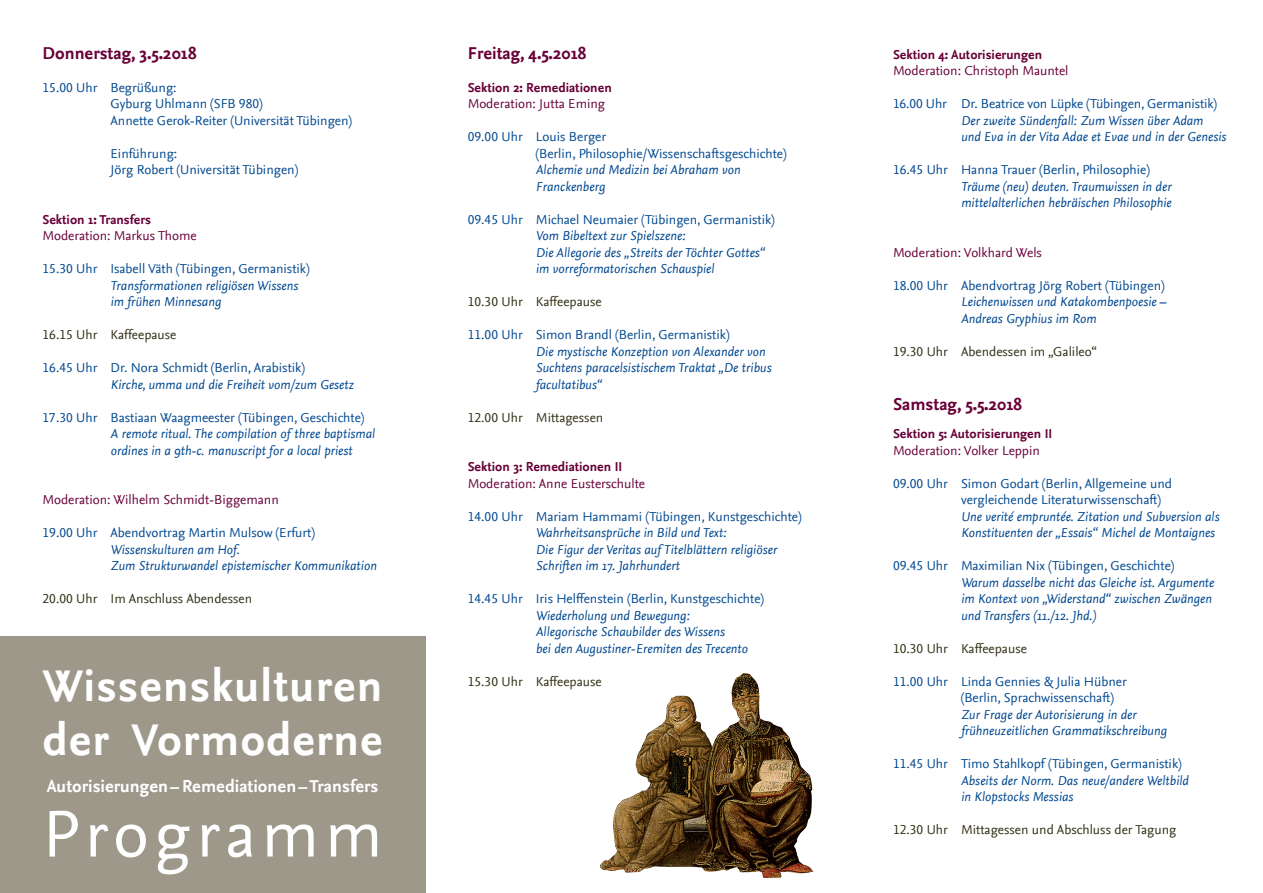
<style>
.page{position:relative;width:1263px;height:893px;background:#fff}
.page>*{position:absolute;margin:0;border:0;box-sizing:border-box;transform-origin:0 0}
.t1{font:69px "Nexus Sans";letter-spacing:.075em;color:#fff}
.t2{font:700 46.5px/54px "Nexus Sans";letter-spacing:.025em;color:#fff}
.t3{font:700 18px "Nexus Sans";color:#680038}
.t4{font:700 18px "Nexus Sans";color:#fff}
.t5{font:italic 13.5px/16.5px "Nexus Sans";color:#014890}
.t6{font:13.5px/16.5px "Nexus Sans TF";color:#014890}
.t7{font:13.5px "Nexus Sans TF";color:#302e13}
.t8{font:13.5px "Nexus Sans TF";color:#680038}
.t9{font:700 13.5px "Nexus Sans";color:#680038}
</style>
<div class="page">
<img style="left:599px;top:673px;width:215px;height:205px">
<div style="left:0;top:636px;width:425px;height:257px;background:#9d988a"></div>
<h3 class="t3" style="left:43px;top:43px;width:156px">Donnerstag, 3.5.2018</h3>
<p class="t6" style="left:111px;top:79px;width:243px;text-indent:-68px">15.00 Uhr Begrüßung:<br>Gyburg Uhlmann (SFB 980)<br>Annette Gerok-Reiter (Universität Tübingen)</p>
<p class="t6" style="left:111px;top:145px;width:189px">Einführung:<br>Jörg Robert (Universität Tübingen)</p>
<p class="t9" style="left:43px;top:211px;width:110px">Sektion 1: Transfers</p>
<p class="t8" style="left:43px;top:228px;width:156px">Moderation: Markus Thome</p>
<p class="t6" style="left:43px;top:261px;width:268px">15.30 Uhr Isabell Väth (Tübingen, Germanistik)</p>
<p class="t5" style="left:111px;top:277px;width:189px">Transformationen religiösen Wissens im frühen Minnesang</p>
<p class="t7" style="left:43px;top:327px;width:135px">16.15 Uhr Kaffeepause</p>
<p class="t6" style="left:43px;top:360px;width:264px">16.45 Uhr Dr. Nora Schmidt (Berlin, Arabistik)</p>
<p class="t5" style="left:111px;top:376px;width:245px">Kirche, umma und die Freiheit vom/zum Gesetz</p>
<p class="t6" style="left:43px;top:409px;width:323px">17.30 Uhr Bastiaan Waagmeester (Tübingen, Geschichte)</p>
<p class="t5" style="left:111px;top:426px;width:266px">A remote ritual. The compilation of three baptismal ordines in a 9th-c. manuscript for a local priest</p>
<p class="t8" style="left:43px;top:492px;width:238px">Moderation: Wilhelm Schmidt-Biggemann</p>
<p class="t6" style="left:43px;top:525px;width:274px">19.00 Uhr Abendvortrag Martin Mulsow (Erfurt)</p>
<p class="t5" style="left:111px;top:541px;width:268px">Wissenskulturen am Hof.<br>Zum Strukturwandel epistemischer Kommunikation</p>
<p class="t7" style="left:43px;top:591px;width:211px">20.00 Uhr Im Anschluss Abendessen</p>
<h2 class="t2" style="left:43px;top:660px;width:342px">Wissenskulturen der Vormoderne</h2>
<h3 class="t4" style="left:47px;top:776px;width:333px">Autorisierungen – Remediationen – Transfers</h3>
<h1 class="t1" style="left:43px;top:795px;width:342px">Programm</h1>
<h3 class="t3" style="left:468px;top:43px;width:120px">Freitag, 4.5.2018</h3>
<p class="t9" style="left:468px;top:79px;width:146px">Sektion 2: Remediationen</p>
<p class="t8" style="left:468px;top:96px;width:139px">Moderation: Jutta Eming</p>
<p class="t6" style="left:536px;top:129px;width:252px;text-indent:-68px">09.00 Uhr Louis Berger<br>(Berlin, Philosophie/Wissenschaftsgeschichte)</p>
<p class="t5" style="left:536px;top:162px;width:206px">Alchemie und Medizin bei Abraham von<br>Franckenberg</p>
<p class="t6" style="left:468px;top:211px;width:308px">09.45 Uhr Michael Neumaier (Tübingen, Germanistik)</p>
<p class="t5" style="left:536px;top:228px;width:231px">Vom Bibeltext zur Spielszene:<br>Die Allegorie des „Streits der Töchter Gottes“ im vorreformatorischen Schauspiel</p>
<p class="t7" style="left:468px;top:294px;width:135px">10.30 Uhr Kaffeepause</p>
<p class="t6" style="left:468px;top:327px;width:263px">11.00 Uhr Simon Brandl (Berlin, Germanistik)</p>
<p class="t5" style="left:536px;top:343px;width:237px">Die mystische Konzeption von Alexander von<br>Suchtens paracelsistischem Traktat „De tribus facultatibus“</p>
<p class="t7" style="left:468px;top:410px;width:137px">12.00 Uhr Mittagessen</p>
<p class="t9" style="left:468px;top:459px;width:156px">Sektion 3: Remediationen II</p>
<p class="t8" style="left:468px;top:476px;width:179px">Moderation: Anne Eusterschulte</p>
<p class="t6" style="left:468px;top:508px;width:335px">14.00 Uhr Mariam Hammami (Tübingen, Kunstgeschichte)</p>
<p class="t5" style="left:536px;top:525px;width:243px">Wahrheitsansprüche in Bild und Text:<br>Die Figur der Veritas auf Titelblättern religiöser<br>Schriften im 17. Jahrhundert</p>
<p class="t6" style="left:468px;top:591px;width:298px">14.45 Uhr Iris Helffenstein (Berlin, Kunstgeschichte)</p>
<p class="t5" style="left:536px;top:607px;width:214px">Wiederholung und Bewegung:<br>Allegorische Schaubilder des Wissens<br>bei den Augustiner-Eremiten des Trecento</p>
<p class="t7" style="left:468px;top:674px;width:135px">15.30 Uhr Kaffeepause</p>
<p class="t9" style="left:893px;top:47px;width:151px">Sektion 4: Autorisierungen</p>
<p class="t8" style="left:893px;top:63px;width:177px">Moderation: Christoph Mauntel</p>
<p class="t6" style="left:893px;top:96px;width:325px">16.00 Uhr Dr. Beatrice von Lüpke (Tübingen, Germanistik)</p>
<p class="t5" style="left:961px;top:112px;width:267px">Der zweite Sündenfall: Zum Wissen über Adam<br>und Eva in der Vita Adae et Evae und in der Genesis</p>
<p class="t6" style="left:893px;top:162px;width:258px">16.45 Uhr Hanna Trauer (Berlin, Philosophie)</p>
<p class="t5" style="left:961px;top:178px;width:212px">Träume (neu) deuten. Traumwissen in der mittelalterlichen hebräischen Philosophie</p>
<p class="t8" style="left:893px;top:245px;width:151px">Moderation: Volkhard Wels</p>
<p class="t6" style="left:893px;top:277px;width:273px">18.00 Uhr Abendvortrag Jörg Robert (Tübingen)</p>
<p class="t5" style="left:961px;top:294px;width:206px">Leichenwissen und Katakombenpoesie –<br>Andreas Gryphius im Rom</p>
<p class="t7" style="left:893px;top:344px;width:205px">19.30 Uhr Abendessen im „Galileo“</p>
<h3 class="t3" style="left:893px;top:394px;width:131px">Samstag, 5.5.2018</h3>
<p class="t9" style="left:893px;top:426px;width:161px">Sektion 5: Autorisierungen II</p>
<p class="t8" style="left:893px;top:443px;width:148px">Moderation: Volker Leppin</p>
<p class="t6" style="left:961px;top:475px;width:213px;text-indent:-68px">09.00 Uhr Simon Godart (Berlin, Allgemeine und vergleichende Literaturwissenschaft)</p>
<p class="t5" style="left:961px;top:508px;width:260px">Une verité empruntée. Zitation und Subversion als<br>Konstituenten der „Essais“ Michel de Montaignes</p>
<p class="t6" style="left:893px;top:558px;width:283px">09.45 Uhr Maximilian Nix (Tübingen, Geschichte)</p>
<p class="t5" style="left:961px;top:574px;width:255px">Warum dasselbe nicht das Gleiche ist. Argumente im Kontext von „Widerstand“ zwischen Zwängen und Transfers (11./12. Jhd.)</p>
<p class="t7" style="left:893px;top:641px;width:135px">10.30 Uhr Kaffeepause</p>
<p class="t6" style="left:961px;top:673px;width:167px;text-indent:-68px">11.00 Uhr Linda Gennies &amp; Julia Hübner (Berlin, Sprachwissenschaft)</p>
<p class="t5" style="left:961px;top:706px;width:207px">Zur Frage der Autorisierung in der frühneuzeitlichen Grammatikschreibung</p>
<p class="t6" style="left:893px;top:756px;width:290px">11.45 Uhr Timo Stahlkopf (Tübingen, Germanistik)</p>
<p class="t5" style="left:961px;top:772px;width:229px">Abseits der Norm. Das neue/andere Weltbild in Klopstocks Messias</p>
<p class="t7" style="left:893px;top:822px;width:285px">12.30 Uhr Mittagessen und Abschluss der Tagung</p>
</div>
